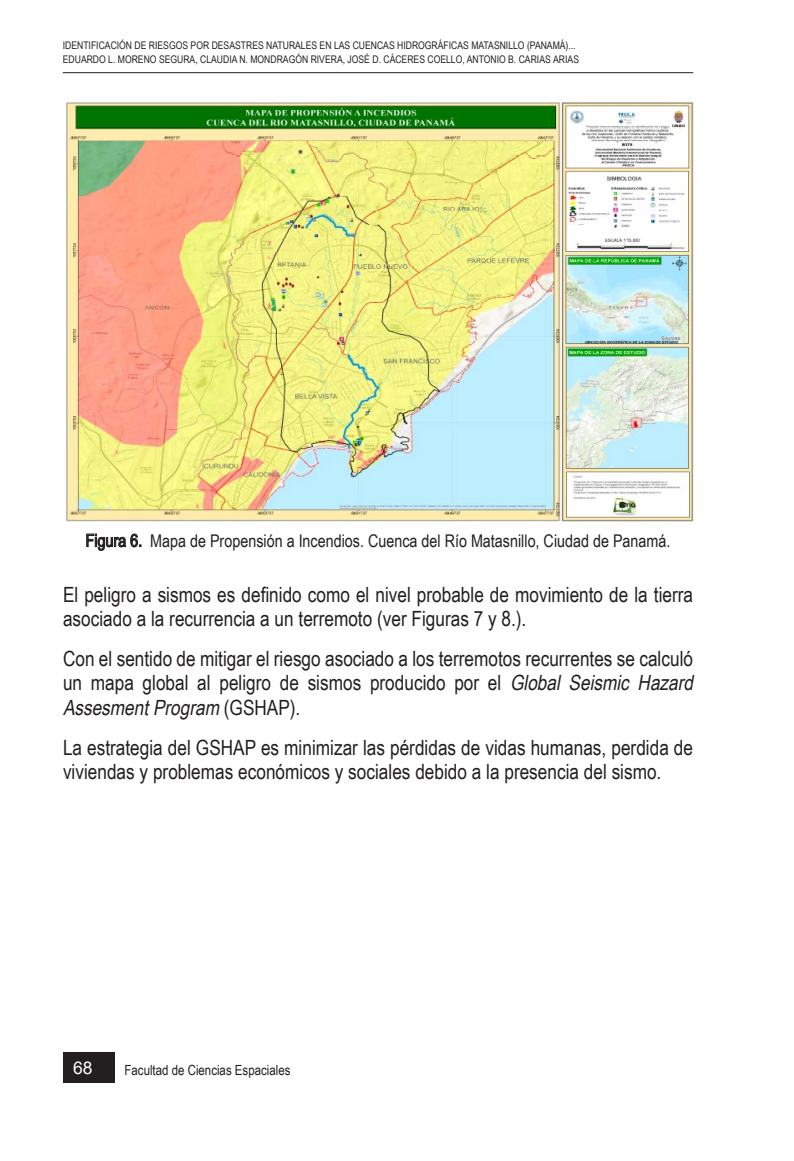
<style>
.page{position:relative;width:794px;height:1161px;background:#fff}
.page>*{position:absolute;margin:0;border:0;box-sizing:border-box;transform-origin:0 0}
.Subtitulo{font:21px/24.2px "Arial Narrow";color:#231f20}
.Subtitulo-2{font:17.5px "Arial Narrow";color:#231f20}
.t1{font:17.5px "Arial";color:#fff}
.t2{font:14px "Arial Narrow";color:#231f20}
.t3{font:10.5px/14px "Arial Narrow";color:#231f20}
.s1{font-style:italic}
</style>
<div class="page">
<div style="left:63px;top:1052px;width:52px;height:30px;background:#231f20"></div>
<hr style="left:63px;top:72px;width:630px;height:1px;background:#231f20">
<img style="left:66px;top:102px;width:627px;height:420px">
<svg style="left:86px;top:533px;width:55px;height:18px"></svg>
<p class="t3" style="left:63px;top:38px;width:518px">IDENTIFICACIÓN DE RIESGOS POR DESASTRES NATURALES EN LAS CUENCAS HIDROGRÁFICAS MATASNILLO (PANAMÁ)...<br>EDUARDO L. MORENO SEGURA, CLAUDIA N. MONDRAGÓN RIVERA, JOSÉ D. CÁCERES COELLO, ANTONIO B. CARIAS ARIAS</p>
<p class="Subtitulo-2" style="left:86px;top:527px;width:586px">Figura 6. Mapa de Propensión a Incendios. Cuenca del Río Matasnillo, Ciudad de Panamá.</p>
<p class="Subtitulo" style="left:63px;top:582px;width:631px">El peligro a sismos es definido como el nivel probable de movimiento de la tierra asociado a la recurrencia a un terremoto (ver Figuras 7 y 8.).</p>
<p class="Subtitulo" style="left:63px;top:646px;width:637px">Con el sentido de mitigar el riesgo asociado a los terremotos recurrentes se calculó un mapa global al peligro de sismos producido por el <span class="s1">Global Seismic Hazard<br>AssesmentProgram</span> ( G S H A P ) .</p>
<p class="Subtitulo" style="left:63px;top:734px;width:631px">La estrategia del GSHAP es minimizar las pérdidas de vidas humanas, perdida de viviendas y problemas económicos y sociales debido a la presencia del sismo.</p>
<p class="t1" style="left:73px;top:1056px;width:21px">68</p>
<p class="t2" style="left:124px;top:1060px;width:167px">Facultad de Ciencias Espaciales</p>
</div>
